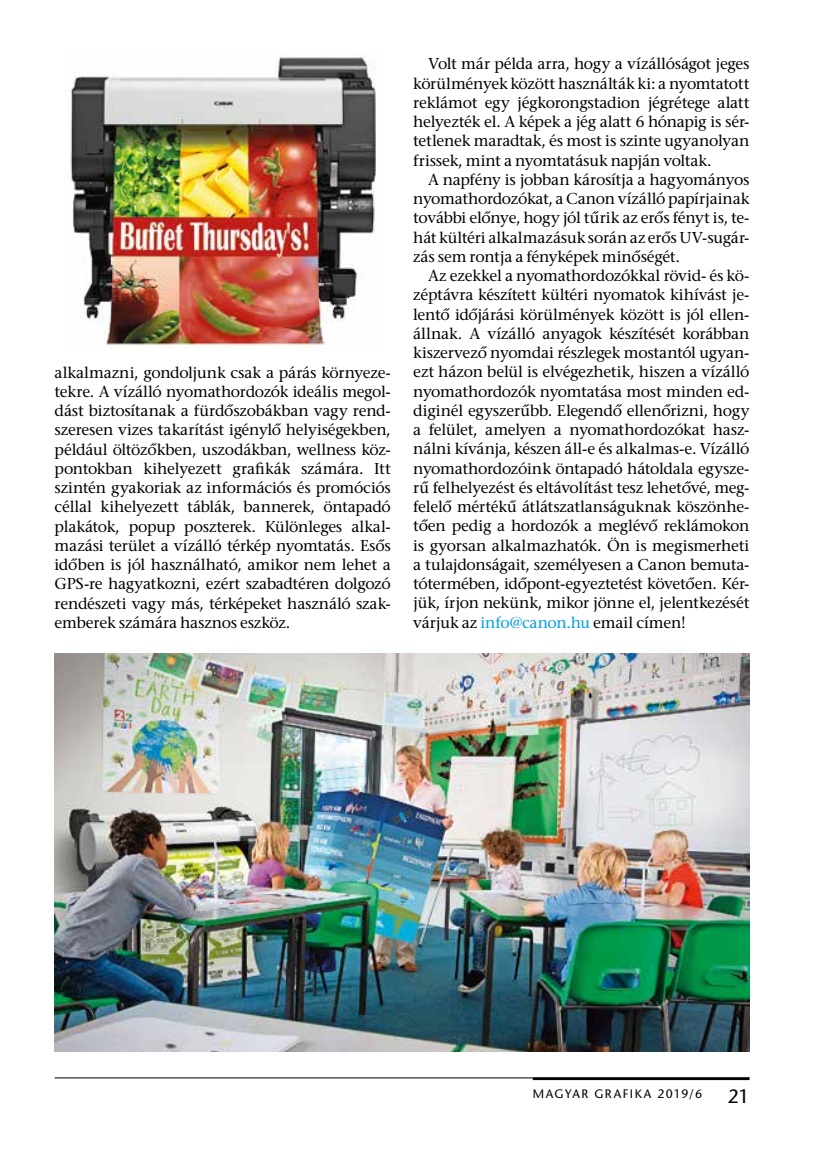
<style>
.page{position:relative;width:819px;height:1166px;background:#fff}
.page>*{position:absolute;margin:0;border:0;box-sizing:border-box;transform-origin:0 0}
.t1{font:19.25px "ITC Stone Sans";color:#000}
.t2{font:15.75px/19.2px "ITC Stone Serif";letter-spacing:-.015em;color:#000;text-align:justify}
.t3{font:12.25px "ITC Stone Sans";letter-spacing:.12em;color:#000}
.s1{color:#009ee3}
</style>
<div class="page">
<hr style="left:55px;top:1077px;width:694px;height:1px;background:#000">
<hr style="left:532px;top:1077px;width:217px;height:3px;background:#000">
<img style="left:55px;top:654px;width:694px;height:397px">
<img style="left:69px;top:53px;width:307px;height:296px">
<p class="t2" style="left:55px;top:365px;width:338px">alkalmazni, gondoljunk csak a párás környeze&shy;tekre. A vízálló nyomathordozók ideális megol&shy;dást biztosítanak a fürdőszobákban vagy rend&shy;szeresen vizes takarítást igénylő helyiségekben, például öltözőkben, uszodákban, wellness köz&shy;pontokban kihelyezett grafikák számára. Itt szintén gyakoriak az információs és promóciós céllal kihelyezett táblák, bannerek, öntapadó plakátok, popup poszterek. Különleges alkal&shy;mazási terület a vízálló térkép nyomtatás. Esős időben is jól használható, amikor nem lehet a GPS-re hagyatkozni, ezért szabadtéren dolgozó rendészeti vagy más, térképeket használó szak&shy;emberek számára hasznos eszköz.</p>
<p class="t2" style="left:413px;top:57px;width:338px;text-indent:15px">Volt már példa arra, hogy a vízállóságot jeges körülmények között használták ki: a nyomtatott reklámot egy jégkorongstadion jégrétege alatt helyezték el. A képek a jég alatt 6 hónapig is sér&shy;tetlenek maradtak, és most is szinte ugyanolyan frissek, mint a nyomtatásuk napján voltak.</p>
<p class="t2" style="left:413px;top:172px;width:338px;text-indent:15px">A napfény is jobban károsítja a hagyományos nyomathordozókat, a Canon vízálló papírjainak további előnye, hogy jól tűrik az erős fényt is, te&shy;hát kültéri alkalmazásuk során az erős UV-sugár&shy;zás sem rontja a fényképek minőségét.</p>
<p class="t2" style="left:413px;top:268px;width:338px;text-indent:15px">Az ezekkel a nyomathordozókkal rövid- és kö&shy;zéptávra készített kültéri nyomatok kihívást je&shy;lentő időjárási körülmények között is jól ellen&shy;állnak. A vízálló anyagok készítését korábban kiszervező nyomdai részlegek mostantól ugyan&shy;ezt házon belül is elvégezhetik, hiszen a vízálló nyomathordozók nyomtatása most minden ed&shy;diginél egyszerűbb. Elegendő ellenőrizni, hogy a felület, amelyen a nyomathordozókat hasz&shy;nálni kívánja, készen áll-e és alkalmas-e. Vízálló nyomathordozóink öntapadó hátoldala egysze&shy;rű felhelyezést és eltávolítást tesz lehetővé, meg&shy;felelő mértékű átlátszatlanságuknak köszönhe&shy;tően pedig a hordozók a meglévő reklámokon is gyorsan alkalmazhatók. Ön is megismerheti a tulajdonságait, személyesen a Canon bemuta&shy;tótermében, időpont-egyeztetést követően. Kér&shy;jük, írjon nekünk, mikor jönne el, jelentkezését várjuk az <span class="s1">info@canon.hu</span> email címen!</p>
<p class="t3" style="left:532px;top:1087px;width:171px">MAGYAR GRAFIKA 2019/6</p>
<p class="t1" style="left:727px;top:1085px;width:23px">21</p>
</div>
